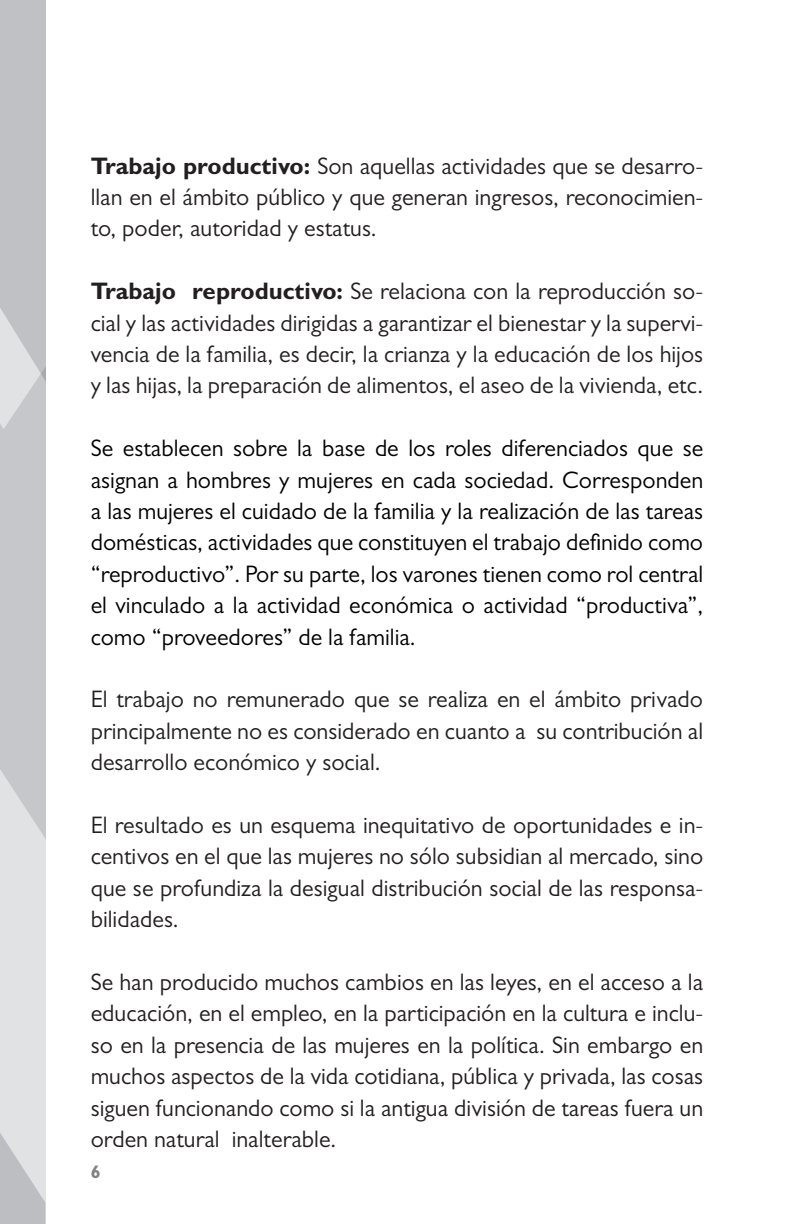
<style>
.page{position:relative;width:794px;height:1224px;background:#fff}
.page>*{position:absolute;margin:0;border:0;box-sizing:border-box;transform-origin:0 0}
.Texto{font:24px/31.4px "Gill Sans MT Pro";color:#231f20;text-align:justify}
.Texto-2{font:24px/31.4px "Gill Sans MT Pro";color:#000;text-align:justify}
.t1{font:700 18px "Gill Sans MT Pro";color:#808285}
.s1{font-weight:700}
</style>
<div class="page">
<svg style="left:0;top:0;width:45px;height:1224px;background:#ccced0"></svg>
<p class="Texto" style="left:91px;top:150px;width:614px"><span class="s1">Trabajo productivo:</span> Son aquellas actividades que se desarro&shy;llan en el ámbito público y que generan ingresos, reconocimien&shy;to, poder, autoridad y estatus.</p>
<p class="Texto" style="left:91px;top:275px;width:614px"><span class="s1">Trabajo reproductivo:</span> Se relaciona con la reproducción so&shy;cial y las actividades dirigidas a garantizar el bienestar y la supervi&shy;vencia de la familia, es decir, la crianza y la educación de los hijos y las hijas, la preparación de alimentos, el aseo de la vivienda, etc.</p>
<p class="Texto-2" style="left:91px;top:432px;width:614px">Se establecen sobre la base de los roles diferenciados que se asignan a hombres y mujeres en cada sociedad. Corresponden a las mujeres el cuidado de la familia y la realización de las tareas domésticas, actividades que constituyen el trabajo definido como “reproductivo”. Por su parte, los varones tienen como rol central el vinculado a la actividad económica o actividad “productiva”, como “proveedores” de la familia.</p>
<p class="Texto" style="left:91px;top:683px;width:614px">El trabajo no remunerado que se realiza en el ámbito privado principalmente no es considerado en cuanto a su contribución al desarrollo económico y social.</p>
<p class="Texto" style="left:91px;top:809px;width:614px">El resultado es un esquema inequitativo de oportunidades e in&shy;centivos en el que las mujeres no sólo subsidian al mercado, sino que se profundiza la desigual distribución social de las responsa&shy;bilidades.</p>
<p class="Texto" style="left:91px;top:966px;width:614px">Se han producido muchos cambios en las leyes, en el acceso a la educación, en el empleo, en la participación en la cultura e inclu&shy;so en la presencia de las mujeres en la política. Sin embargo en muchos aspectos de la vida cotidiana, pública y privada, las cosas siguen funcionando como si la antigua división de tareas fuera un orden natural inalterable.</p>
<p class="t1" style="left:91px;top:1161px;width:11px">6</p>
</div>
